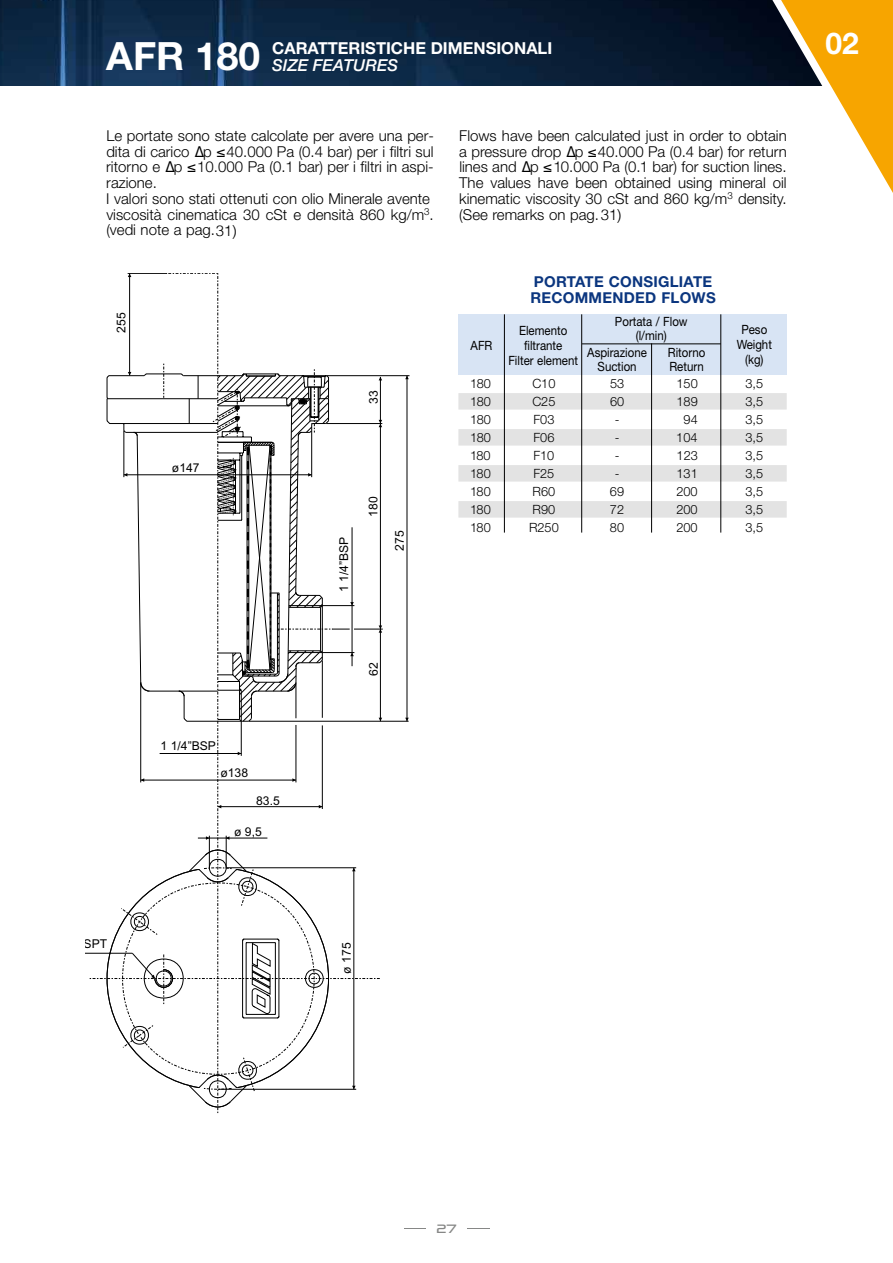
<style>
.page{position:relative;width:893px;height:1263px;background:#fff}
.page>*{position:absolute;margin:0;border:0;box-sizing:border-box;transform-origin:0 0}
.t1{font:700 39px "Helvetica Neue LT Std";color:#fff}
.t2{font:700 30px "Helvetica Neue LT Std";color:#fff}
.t3{font:700 16.5px "Helvetica Neue LT Std";color:#fff}
.t4{font:italic 500 16.5px "Helvetica Neue LT Std";color:#fff}
.t5{font:300 15px/15.8px "Helvetica Neue";color:#000}
.t6{font:700 15px/15.8px "Helvetica Neue";letter-spacing:.015em;color:#0b367f}
.t7{font:300 15px "Helvetica";color:#000}
.t8{font:300 12.75px "Helvetica Neue";color:#000}
.t9{font:12.75px/15px "Helvetica Neue";color:#000;text-align:center;scale:.9 1}
.t10{font:12.15px "Arial";color:#000}
.t11{font:12px "Pirulen Rg";color:#868786}
.s1{font-family:"Helvetica";font-weight:400}
</style>
<div class="page">
<img style="left:0;top:0;width:772px;height:85px">
<hr style="left:249px;top:721px;width:160px;height:1px;background:#000">
<hr style="left:327px;top:375px;width:82px;height:1px;background:#000">
<hr style="left:407px;top:376px;width:1px;height:345px;background:#000">
<hr style="left:85px;top:953px;width:47px;height:1px;background:#000">
<svg style="left:90px;top:273px;width:293px;height:841px"></svg>
<div style="left:458px;top:393px;width:329px;height:17px;background:#e3e3e3"></div>
<div style="left:458px;top:429px;width:329px;height:17px;background:#e3e3e3"></div>
<div style="left:458px;top:465px;width:329px;height:17px;background:#e3e3e3"></div>
<div style="left:458px;top:501px;width:329px;height:17px;background:#e3e3e3"></div>
<div style="left:458px;top:315px;width:329px;height:60px;background:#d8e4f4"></div>
<hr style="left:504px;top:314px;width:1px;height:219px;background:#000">
<hr style="left:581px;top:314px;width:1px;height:219px;background:#000">
<hr style="left:651px;top:343px;width:1px;height:190px;background:#000">
<hr style="left:720px;top:314px;width:1px;height:219px;background:#000">
<hr style="left:582px;top:344px;width:139px;height:1px;background:#000">
<svg style="left:772px;top:0;width:121px;height:193px"></svg>
<hr style="left:404px;top:1228px;width:85px;height:1px;background:#868786">
<div style="left:426px;top:1216px;width:41px;height:25px;background:#fff"></div>
<h1 class="t1" style="left:106px;top:32px;width:155px">AFR 180</h1>
<p class="t3" style="left:272px;top:38px;width:282px">CARATTERISTICHE DIMENSIONALI</p>
<p class="t4" style="left:272px;top:55px;width:127px">SIZE FEATURES</p>
<p class="t5" style="left:106px;top:127px;width:329px">Le portate sono state calcolate per avere una per&shy;dita di carico <span class="s1">∆</span>p <span class="s1">≤</span>40.000 Pa (0.4 bar) per i filtri sul ritorno e <span class="s1">∆</span>p <span class="s1">≤</span>10.000 Pa (0.1 bar) per i filtri in aspi&shy;razione.<br>I valori sono stati ottenuti con olio Minerale avente viscosità cinematica 30 cSt e densità 860 kg/m<sup>3</sup>. (vedi note a pag. 8)</p>
<p class="t5" style="left:459px;top:127px;width:329px;text-align:justify">Flows have been calculated just in order to obtain a pressure drop <span class="s1">∆</span>p <span class="s1">≤</span>40.000 Pa (0.4 bar) for return lines and <span class="s1">∆</span>p <span class="s1">≤</span>10.000 Pa (0.1 bar) for suction lines.<br>The values have been obtained using mineral oil kinematic viscosity 30 cSt and 860 kg/m<sup>3</sup> density. (See remarks on pag. 8)</p>
<p class="t7" style="left:601px;top:202px;width:22px">31)</p>
<p class="t7" style="left:216px;top:218px;width:22px">31)</p>
<p class="t10" style="left:114px;top:333px;width:22px;rotate:-90deg">552</p>
<p class="t10" style="left:172px;top:461px;width:29px">ø147</p>
<p class="t10" style="left:161px;top:739px;width:57px">1 1/4”BSP</p>
<p class="t10" style="left:220px;top:766px;width:29px">ø138</p>
<p class="t10" style="left:256px;top:793px;width:25px">83.5</p>
<p class="t10" style="left:234px;top:824px;width:29px">ø 9,5</p>
<p class="t10" style="left:366px;top:404px;width:15px;rotate:-90deg">33</p>
<p class="t10" style="left:337px;top:592px;width:57px;rotate:-90deg">1 B”4/1 S P</p>
<p class="t10" style="left:366px;top:517px;width:22px;rotate:-90deg">081</p>
<p class="t10" style="left:393px;top:551px;width:22px;rotate:-90deg">572</p>
<p class="t10" style="left:366px;top:676px;width:15px;rotate:-90deg">26</p>
<p class="t9" style="left:471px;top:338px;width:26px">AFR</p>
<p class="t6" style="left:530px;top:273px;width:187px">PORTATE CONSIGLIATE<br>RECOMMENDED FLOWS</p>
<p class="t9" style="left:508px;top:323px;width:79px">Elemento filtrante<br>Filter element</p>
<p class="t9" style="left:615px;top:315px;width:82px;line-height:13.5px">Portata / Flow (l/min)</p>
<p class="t9" style="left:587px;top:346px;width:68px;line-height:13.5px">Aspirazione<br>Suction</p>
<p class="t9" style="left:668px;top:346px;width:43px;line-height:13.5px;text-align:left">Ritorno<br>Return</p>
<p class="t9" style="left:737px;top:322px;width:41px">Peso<br>Weight (kg)</p>
<p class="t8" style="left:470px;top:376px;width:22px">180</p>
<p class="t8" style="left:532px;top:376px;width:25px">C10</p>
<p class="t8" style="left:610px;top:376px;width:16px">53</p>
<p class="t8" style="left:676px;top:376px;width:23px">150</p>
<p class="t8" style="left:745px;top:376px;width:19px">3,5</p>
<p class="t8" style="left:470px;top:394px;width:22px">180</p>
<p class="t8" style="left:532px;top:394px;width:25px">C25</p>
<p class="t8" style="left:610px;top:394px;width:16px">60</p>
<p class="t8" style="left:676px;top:394px;width:23px">189</p>
<p class="t8" style="left:745px;top:394px;width:19px">3,5</p>
<p class="t8" style="left:470px;top:412px;width:22px">180</p>
<p class="t8" style="left:533px;top:412px;width:23px">F03</p>
<p class="t8" style="left:615px;top:412px;width:6px">-</p>
<p class="t8" style="left:684px;top:412px;width:16px">94</p>
<p class="t8" style="left:745px;top:412px;width:19px">3,5</p>
<p class="t8" style="left:470px;top:430px;width:22px">180</p>
<p class="t8" style="left:533px;top:430px;width:23px">F06</p>
<p class="t8" style="left:615px;top:430px;width:6px">-</p>
<p class="t8" style="left:676px;top:430px;width:23px">104</p>
<p class="t8" style="left:745px;top:430px;width:19px">3,5</p>
<p class="t8" style="left:470px;top:448px;width:22px">180</p>
<p class="t8" style="left:533px;top:448px;width:23px">F10</p>
<p class="t8" style="left:615px;top:448px;width:6px">-</p>
<p class="t8" style="left:677px;top:448px;width:23px">123</p>
<p class="t8" style="left:745px;top:448px;width:19px">3,5</p>
<p class="t8" style="left:470px;top:466px;width:22px">180</p>
<p class="t8" style="left:533px;top:466px;width:23px">F25</p>
<p class="t8" style="left:615px;top:466px;width:6px">-</p>
<p class="t8" style="left:676px;top:466px;width:23px">131</p>
<p class="t8" style="left:745px;top:466px;width:19px">3,5</p>
<p class="t8" style="left:470px;top:484px;width:22px">180</p>
<p class="t8" style="left:533px;top:484px;width:24px">R60</p>
<p class="t8" style="left:610px;top:484px;width:16px">69</p>
<p class="t8" style="left:676px;top:484px;width:23px">200</p>
<p class="t8" style="left:745px;top:484px;width:19px">3,5</p>
<p class="t8" style="left:470px;top:502px;width:22px">180</p>
<p class="t8" style="left:533px;top:502px;width:24px">R90</p>
<p class="t8" style="left:610px;top:502px;width:16px">72</p>
<p class="t8" style="left:676px;top:502px;width:23px">200</p>
<p class="t8" style="left:745px;top:502px;width:19px">3,5</p>
<p class="t8" style="left:470px;top:520px;width:22px">180</p>
<p class="t8" style="left:529px;top:520px;width:31px">R250</p>
<p class="t8" style="left:610px;top:520px;width:16px">80</p>
<p class="t8" style="left:676px;top:520px;width:23px">200</p>
<p class="t8" style="left:745px;top:520px;width:19px">3,5</p>
<h2 class="t2" style="left:826px;top:25px;width:35px">02</h2>
<p class="t10" style="left:339px;top:973px;width:33px;rotate:-90deg">ø 571</p>
<p class="t11" style="left:436px;top:1222px;width:22px">27</p>
</div>
